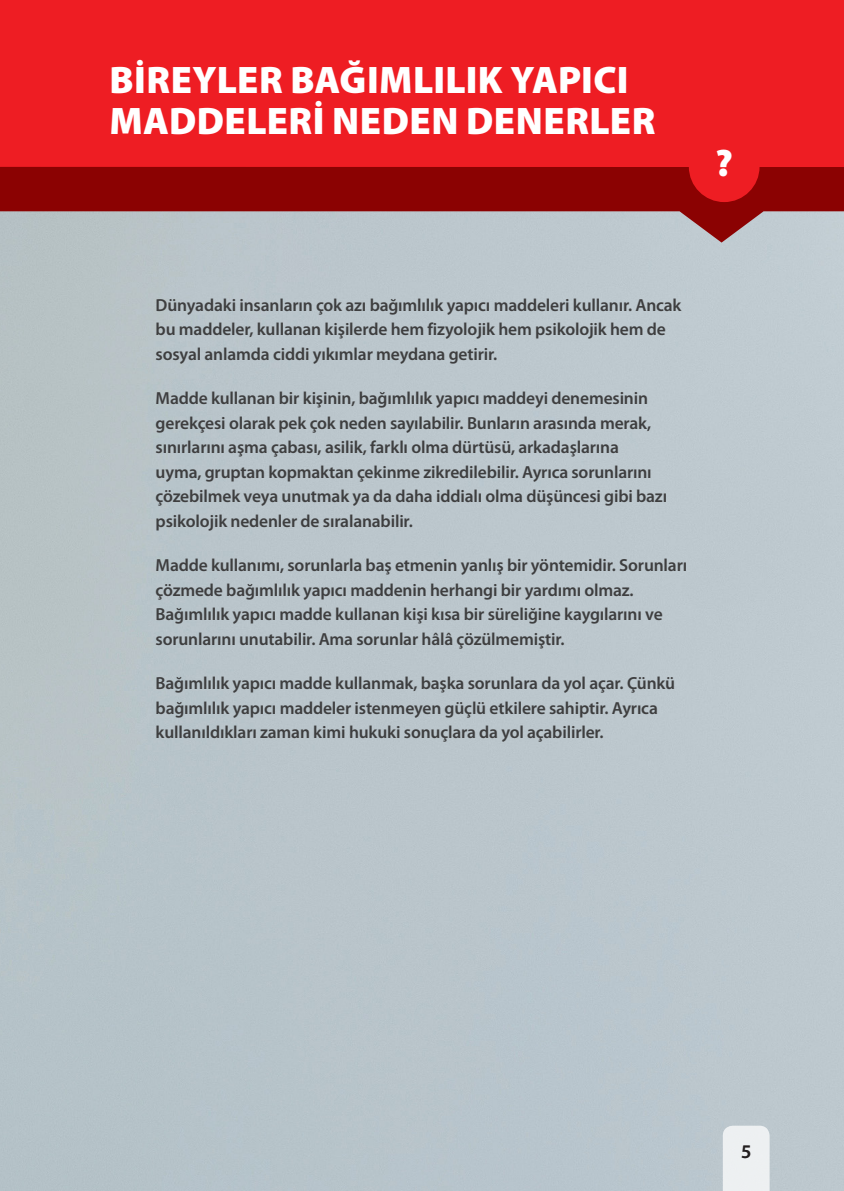
<style>
.page{position:relative;width:844px;height:1191px;background:#fff}
.page>*{position:absolute;margin:0;border:0;box-sizing:border-box;transform-origin:0 0}
.t1{font:900 38.5px/40.2px "Myriad Pro";letter-spacing:.01em;color:#fff}
.t2{font:600 19.25px "Myriad Pro";color:#231f20}
.t3{font:600 17.5px/24.5px "Myriad Pro";letter-spacing:-.01em;color:#3e3e3f}
</style>
<div class="page">
<div style="left:0;top:242px;width:843px;height:949px;background:#bac5cc"></div>
<svg style="left:0;top:167px;width:843px;height:75px;background:#9e5052"></svg>
<div style="left:0;top:0;width:843px;height:167px;background:#ee1d23"></div>
<div style="left:688px;top:131px;width:71px;height:71px;background:#ee1d23;border-radius:50%"></div>
<div style="left:722px;top:1125px;width:47px;height:66px;background:#edf0f1"></div>
<h1 class="t1" style="left:110px;top:61px;width:547px">BİREYLER BAĞIMLILIK YAPICI<br>MADDELERİ NEDEN DENERLER</h1>
<h1 class="t1" style="left:715px;top:144px;width:19px">?</h1>
<p class="t3" style="left:156px;top:293px;width:527px">Dünyadaki insanların çok azı bağımlılık yapıcı maddeleri kullanır. Ancak bu maddeler, kullanan kişilerde hem fizyolojik hem psikolojik hem de sosyal anlamda ciddi yıkımlar meydana getirir.</p>
<p class="t3" style="left:156px;top:386px;width:513px">Madde kullanan bir kişinin, bağımlılık yapıcı maddeyi denemesinin gerekçesi olarak pek çok neden sayılabilir. Bunların arasında merak, sınırlarını aşma çabası, asilik, farklı olma dürtüsü, arkadaşlarına uyma, gruptan kopmaktan çekinme zikredilebilir. Ayrıca sorunlarını çözebilmek veya unutmak ya da daha iddialı olma düşüncesi gibi bazı psikolojik nedenler de sıralanabilir.</p>
<p class="t3" style="left:156px;top:553px;width:533px">Madde kullanımı, sorunlarla baş etmenin yanlış bir yöntemidir. Sorunları çözmede bağımlılık yapıcı maddenin herhangi bir yardımı olmaz.<br>Bağımlılık yapıcı madde kullanan kişi kısa bir süreliğine kaygılarını ve sorunlarını unutabilir. Ama sorunlar hâlâ çözülmemiştir.</p>
<p class="t3" style="left:156px;top:671px;width:521px">Bağımlılık yapıcı madde kullanmak, başka sorunlara da yol açar. Çünkü bağımlılık yapıcı maddeler istenmeyen güçlü etkilere sahiptir. Ayrıca kullanıldıkları zaman kimi hukuki sonuçlara da yol açabilirler.</p>
<p class="t2" style="left:740px;top:1141px;width:12px">5</p>
</div>
